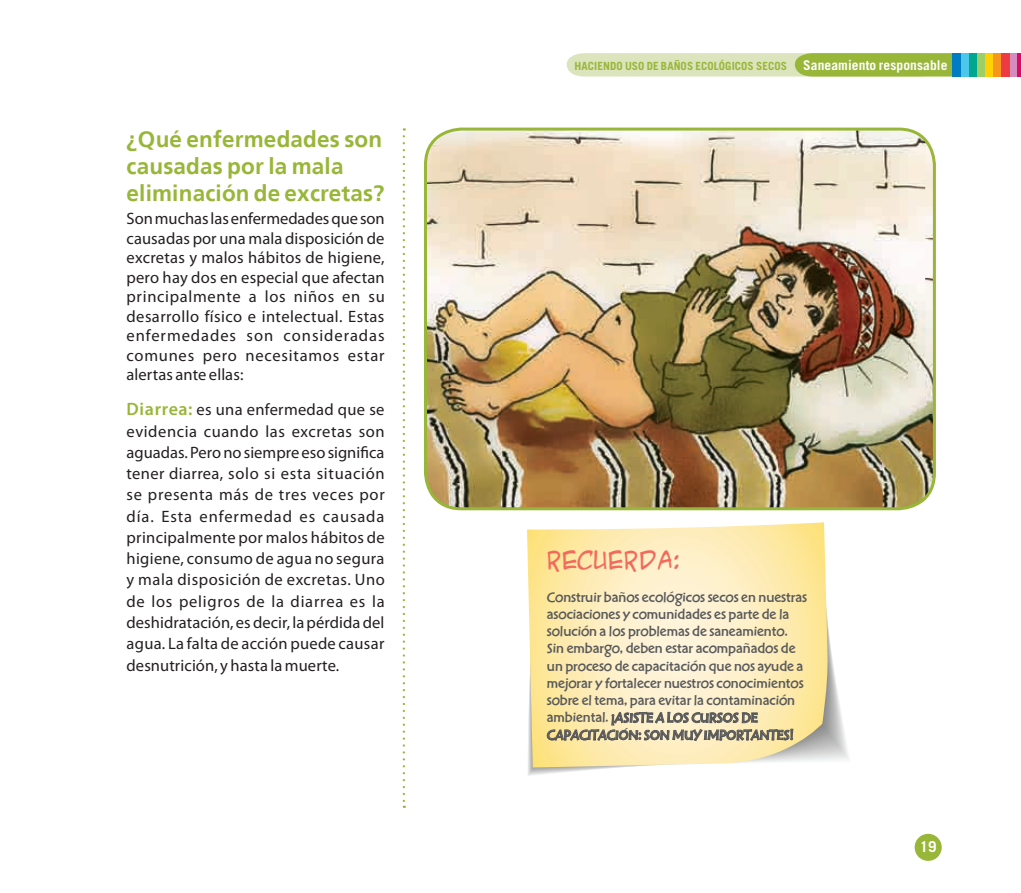
<style>
.page{position:relative;width:1021px;height:893px;background:#fff}
.page>*{position:absolute;margin:0;border:0;box-sizing:border-box;transform-origin:0 0}
.t1{font:24px "ACME Secret Agent";letter-spacing:.01em;color:#f26a5d}
.t2{font:700 22.5px/27px "Frutiger LT";letter-spacing:.01em;color:#98b638}
.t3{font:16.5px/21.3px "Myriad Pro";letter-spacing:.02em;color:#231f20;text-align:justify}
.t4{font:15px/17.2px "Cal Sans Medium KA";color:#57585a}
.t5{font:700 15px "Trade Gothic";color:#fff}
.t6{font:700 13.5px "Trade Gothic";letter-spacing:.01em;color:#fff}
.t7{font:700 11.25px "Trade Gothic";letter-spacing:.01em;color:#98b638}
.s1{font-weight:600;font-size:18px;color:#98b638}
</style>
<div class="page">
<div style="left:914px;top:834px;width:27px;height:27px;background:#98b638;border-radius:50%"></div>
<svg style="left:566px;top:53px;width:386px;height:24px;background:#c2d38b"></svg>
<div style="left:984px;top:53px;width:9px;height:24px;background:#fed105"></div>
<div style="left:992px;top:53px;width:9px;height:24px;background:#f7951d"></div>
<div style="left:1009px;top:53px;width:8px;height:24px;background:#d38cbd"></div>
<hr style="left:1017px;top:53px;width:3px;height:24px;background:#db0a62">
<div style="left:1001px;top:53px;width:8px;height:24px;background:#ee3a41"></div>
<div style="left:976px;top:53px;width:8px;height:24px;background:#9fce66"></div>
<div style="left:968px;top:53px;width:8px;height:24px;background:#00a78f"></div>
<div style="left:960px;top:53px;width:8px;height:24px;background:#4dc7e9"></div>
<div style="left:952px;top:53px;width:8px;height:24px;background:#007cc2"></div>
<svg style="left:403px;top:128px;width:2px;height:680px"></svg>
<img style="left:425px;top:129px;width:509px;height:380px">
<div style="left:424px;top:128px;width:511px;height:382px;border:3px solid #98b638;border-radius:36px"></div>
<svg style="left:527px;top:522px;width:301px;height:245px;background:#fbebba"></svg>
<svg style="left:547px;top:702px;width:246px;height:43px;background:#ded0a7"></svg>
<h2 class="t2" style="left:126px;top:125px;width:259px">¿Qué enfermedades son causadas por la mala eliminación de excretas?</h2>
<p class="t3" style="left:126px;top:209px;width:260px;line-height:19.5px">Son muchas las enfermedades que son causadas por una mala disposición de excretas y malos hábitos de higiene, pero hay dos en especial que afectan principalmente a los niños en su desarrollo físico e intelectual. Estas enfermedades son consideradas comunes pero necesitamos estar alertas ante ellas:</p>
<p class="t3" style="left:126px;top:399px;width:260px"><span class="s1">Diarrea:</span> es una enfermedad que se evidencia cuando las excretas son aguadas. Pero no siempre eso significa tener diarrea, solo si esta situación se presenta más de tres veces por día. Esta enfermedad es causada principalmente por malos hábitos de higiene, consumo de agua no segura y mala disposición de excretas. Uno de los peligros de la diarrea es la deshidratación, es decir, la pérdida del agua. La falta de acción puede causar desnutrición, y hasta la muerte.</p>
<p class="t7" style="left:574px;top:59px;width:213px">HACIENDO USO DE BAÑOS ECOLÓGICOS SECOS</p>
<p class="t6" style="left:803px;top:57px;width:146px">SANEAMIENTO RESPONSABLE</p>
<h1 class="t1" style="left:547px;top:542px;width:135px">Recuerda:</h1>
<p class="t4" style="left:547px;top:588px;width:262px">Construir baños ecológicos secos en nuestras asociaciones y comunidades es parte de la solución a los problemas de saneamiento.<br>Sin embargo, deben estar acompañados de un proceso de capacitación que nos ayude a mejorar y fortalecer nuestros conocimientos sobre el tema, para evitar la contaminación ambiental. ¡Asiste a los cursos de<br>ca pacitacI on: son muy importantes!</p>
<p class="t5" style="left:919px;top:838px;width:18px">19</p>
</div>
